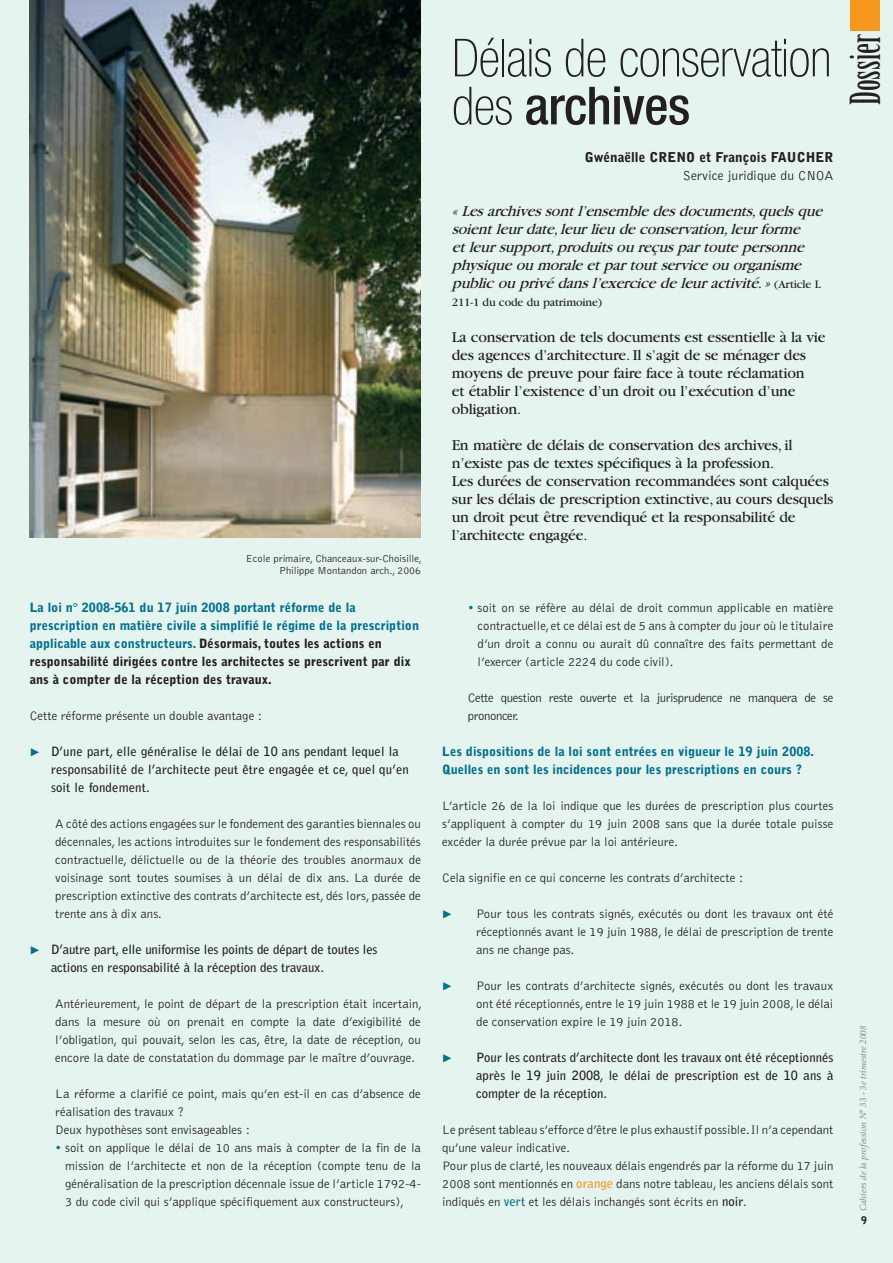
<style>
.page{position:relative;width:893px;height:1263px;background:#e6f4f0}
.page>*{position:absolute;margin:0;border:0;box-sizing:border-box;transform-origin:0 0}
.t1{font:100 condensed 52.5px/48px "Helvetica Neue";letter-spacing:-.01em;color:#231f20}
.t2{font:40.5px "Birch";color:#231f20}
.t3{font:15.75px/18px "Garamond";letter-spacing:-.01em;color:#231f20}
.t4{font:italic 15.75px/18px "Garamond";letter-spacing:-.01em;color:#231f20}
.t5{font:900 13.5px "Bell Gothic";color:#231f20}
.t6{font:300 13.5px "Bell Gothic";color:#231f20}
.t7{font:300 12.75px/18px "Bell Gothic";color:#231f20;text-align:justify}
.t8{font:900 12.75px/18px "Bell Gothic";color:#00718e}
.t9{font:700 12.75px/18px "Bell Gothic";color:#231f20}
.t10{font:300 12.75px/18px "Bell Gothic";letter-spacing:-.03em;color:#231f20}
.t11{font:12px "Garamond";letter-spacing:-.01em;color:#231f20}
.t12{font:300 10.5px/12.6px "Bell Gothic";color:#231f20;text-align:right}
.t13{font:900 10.5px "Bell Gothic";color:#231f20}
.t14{font:italic 500 9px "Palatino";color:#8e8f93}
.s1{color:#231f20}
.s2{font-family:"European Pi Four";font-weight:400;font-size:10.5px;color:#00718e}
.s3{color:#00718e}
.s4{font-weight:500}
.s5{font-style:normal;font-size:12px}
.s6{font-weight:700;color:#f7971d}
.s7{font-weight:700;color:#00718e}
.s8{font-weight:700}
</style>
<div class="page">
<div style="left:850px;top:0;width:30px;height:30px;background:#f7971d"></div>
<img style="left:30px;top:0;width:391px;height:538px">
<p class="t12" style="left:246px;top:552px;width:177px">Ecole primaire, Chanceaux-sur-Choisille,<br>Philippe Montandon arch., 2006</p>
<p class="t8" style="left:30px;top:599px;width:391px">La loi n° 2008-561 du 17 juin 2008 portant réforme de la prescription en matière civile a simplifié le régime de la prescription applicable aux constructeurs. <span class="s1">Désormais, toutes les actions en responsabilité dirigées contre les architectes se prescrivent par dix ans à compter de la réception des travaux.</span></p>
<p class="t7" style="left:30px;top:707px;width:234px">Cette réforme présente un double avantage :</p>
<p class="t9" style="left:51px;top:742px;width:359px;text-indent:-21px"><span class="s2">P</span> D’une part, elle généralise le délai de 10 ans pendant lequel la responsabilité de l’architecte peut être engagée et ce, quel qu’en soit le fondement.</p>
<p class="t7" style="left:55px;top:815px;width:367px">A côté des actions engagées sur le fondement des garanties biennales ou décennales, les actions introduites sur le fondement des responsabilités contractuelle, délictuelle ou de la théorie des troubles anormaux de voisinage sont toutes soumises à un délai de dix ans. La durée de prescription extinctive des contrats d’architecte est, dés lors, passée de trente ans à dix ans.</p>
<p class="t9" style="left:51px;top:940px;width:328px;text-indent:-21px"><span class="s2">P</span> D’autre part, elle uniformise les points de départ de toutes les actions en responsabilité à la réception des travaux.</p>
<p class="t7" style="left:55px;top:995px;width:368px">Antérieurement, le point de départ de la prescription était incertain, dans la mesure où on prenait en compte la date d’exigibilité de l’obligation, qui pouvait, selon les cas, être, la date de réception, ou encore la date de constatation du dommage par le maître d’ouvrage.</p>
<p class="t7" style="left:55px;top:1085px;width:367px;text-align:left">La réforme a clarifié ce point, mais qu’en est-il en cas d’absence de réalisation des travaux ?<br>Deux hypothèses sont envisageables :</p>
<p class="t7" style="left:65px;top:1139px;width:357px;text-indent:-10px"><span class="s3">•</span> soit on applique le délai de 10 ans mais à compter de la fin de la mission de l’architecte et non de la réception (compte tenu de la généralisation de la prescription décennale issue de l’article 1792-4- 3 du code civil qui s’applique spécifiquement aux constructeurs),</p>
<h1 class="t1" style="left:452px;top:33px;width:381px">Délais de conservation des <span class="s4">archives</span></h1>
<p class="t5" style="left:585px;top:149px;width:250px">Gwénaëlle CRENO et François FAUCHER</p>
<p class="t6" style="left:683px;top:168px;width:152px">Service juridique du CNOA</p>
<p class="t4" style="left:452px;top:202px;width:376px">« Lesarchivessontl’ensembledesdocuments,quelsque soientleurdate,leurlieudeconservation,leurforme etleursupp ort,produitsoureçuspartoutep ersonne physiqueoumoraleetpartoutserviceouorganisme publicouprivédansl’exercicedeleuractivité. » <span class="s5">( A r t i c l e L</span></p>
<p class="t11" style="left:452px;top:296px;width:152px">211-1 du code du patrimoine)</p>
<p class="t3" style="left:452px;top:328px;width:375px">La conservation de tels documents est essentielle à la vie des agences d’architecture. Il s’agit de se ménager des moyens de preuve pour faire face à toute réclamation<br>et établir l’existence d’un droit ou l’exécution d’une obligation.</p>
<p class="t3" style="left:452px;top:436px;width:383px">En matière de délais de conservation des archives, il n’existe pas de textes spécifiques à la profession.<br>Les durées de conservation recommandées sont calquées sur les délais de prescription extinctive, au cours desquels un droit peut être revendiqué et la responsabilité de l’architecte engagée.</p>
<h2 class="t2" style="left:844px;top:105px;width:73px;rotate:-90deg">Dossier</h2>
<p class="t7" style="left:478px;top:599px;width:357px;text-indent:-10px"><span class="s3">•</span> soit on se réfère au délai de droit commun applicable en matière contractuelle, et ce délai est de 5 ans à compter du jour où le titulaire d’un droit a connu ou aurait dû connaître des faits permettant de l’exercer (article 2224 du code civil).</p>
<p class="t10" style="left:468px;top:689px;width:367px">Cette question reste ouverte et la jurisprudence ne manquera de se prononcer.</p>
<p class="t8" style="left:442px;top:743px;width:373px">Les dispositions de la loi sont entrées en vigueur le 19 juin 2008.<br>Quelles en sont les incidences pour les prescriptions en cours ?</p>
<p class="t7" style="left:442px;top:797px;width:393px">L’article 26 de la loi indique que les durées de prescription plus courtes s’appliquent à compter du 19 juin 2008 sans que la durée totale puisse excéder la durée prévue par la loi antérieure.</p>
<p class="t7" style="left:442px;top:869px;width:303px">Cela signifie en ce qui concerne les contrats d’architecte :</p>
<p class="t7" style="left:476px;top:905px;width:359px">Pour tous les contrats signés, exécutés ou dont les travaux ont été réceptionnés avant le 19 juin 1988, le délai de prescription de trente ans ne change pas.</p>
<p class="t7" style="left:476px;top:977px;width:359px">Pour les contrats d’architecte signés, exécutés ou dont les travaux ont été réceptionnés, entre le 19 juin 1988 et le 19 juin 2008, le délai de conservation expire le 19 juin 2018.</p>
<p class="t9" style="left:476px;top:1048px;width:359px;text-align:justify">Pour les contrats d’architecte dont les travaux ont été réceptionnés après le 19 juin 2008, le délai de prescription est de 10 ans à compter de la réception.</p>
<p class="t7" style="left:442px;top:1121px;width:393px;text-align:left">Le présent tableau s’efforce d’être le plus exhaustif possible. Il n’a cependant qu’une valeur indicative.<br>Pour plus de clarté, les nouveaux délais engendrés par la réforme du 17 juin 2008 sont mentionnés en <span class="s6">orange</span> dans notre tableau, les anciens délais sont indiqués en <span class="s7">vert</span> et les délais inchangés sont écrits en <span class="s8">noir</span>.</p>
<p class="t14" style="left:858px;top:1211px;width:187px;rotate:-90deg">Cahiers de la profession N° 33 - 3e trimestre 2008</p>
<p class="t13" style="left:861px;top:1214px;width:7px">9</p>
</div>
